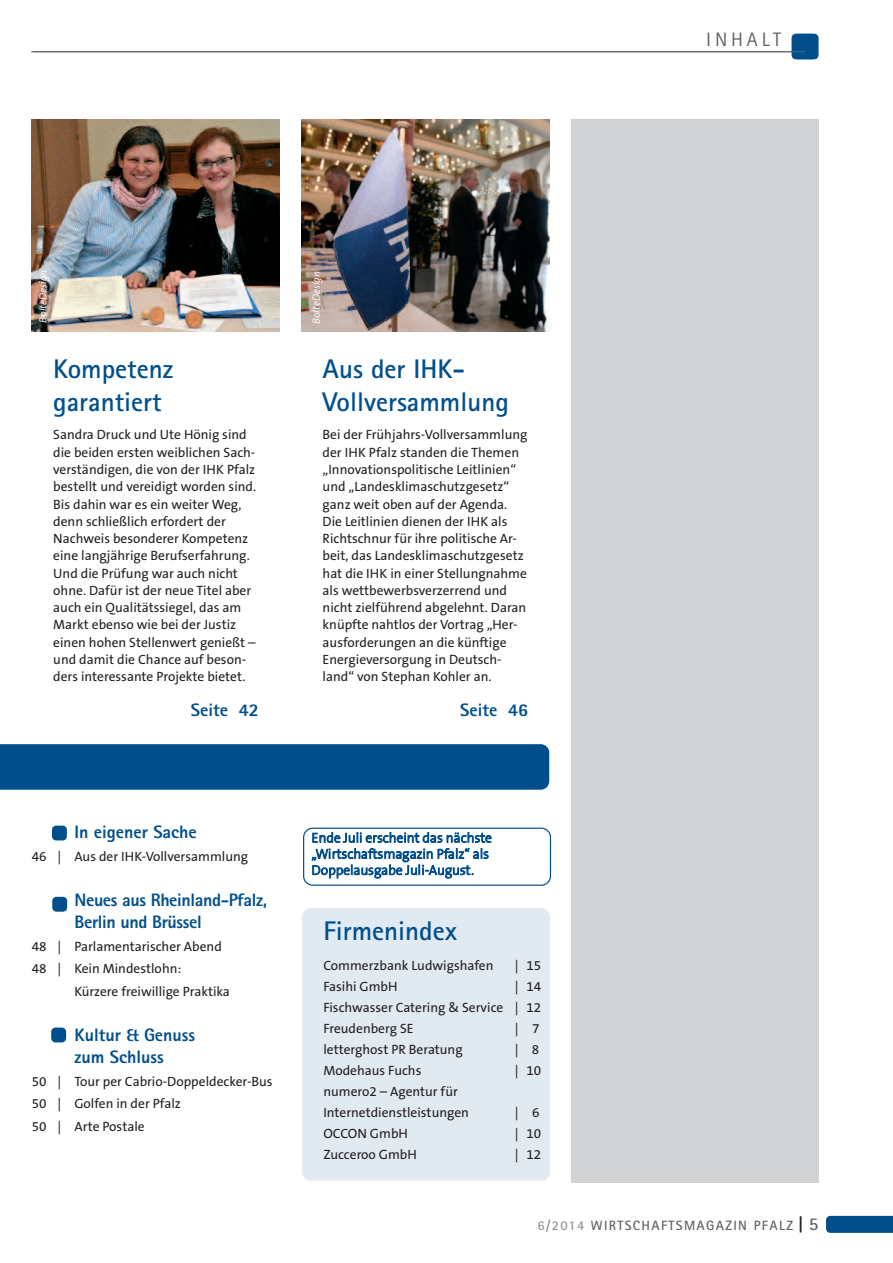
<style>
.page{position:relative;width:893px;height:1263px;background:#fff}
.page>*{position:absolute;margin:0;border:0;box-sizing:border-box;transform-origin:0 0}
.t1{font:700 27px/32.4px "Rotis Sans Serif";color:#004f8c}
.t2{font:19.5px "Rotis Sans Serif";letter-spacing:.2em;color:#636366}
.t3{font:800 18px/22.5px "Rotis Sans Serif";color:#004f8c}
.t4{font:800 18px/22.5px "Rotis Sans Serif";letter-spacing:-.02em;color:#004f8c}
.t5{font:13.5px/17.2px "The Sans B5 Plain";color:#231f20}
.t6{font:300 13.5px/16px "The Sans B3";color:#004f8c}
.t7{font:700 13.5px "Rotis Sans Serif";letter-spacing:.1em;color:#636366}
.t8{font:italic 300 10.5px "The Sans B4";color:#fff}
.s1{color:#939598}
.s2{font-size:18px;color:#231f20}
.s3{font-size:18px}
</style>
<div class="page">
<svg style="left:826px;top:1216px;width:67px;height:17px"></svg>
<div style="left:793px;top:34px;width:26px;height:25px;background:#004f8c;border-radius:4px"></div>
<div style="left:791px;top:34px;width:26px;height:25px;background:#004f8c;border-radius:4px"></div>
<hr style="left:31px;top:51px;width:774px;height:1px;background:#636366">
<div style="left:302px;top:908px;width:248px;height:272px;background:#e1e9f1"></div>
<div style="left:0;top:744px;width:549px;height:46px;background:#004f8c"></div>
<div style="left:52px;top:897px;width:15px;height:15px;background:#004f8c;border-radius:4px"></div>
<div style="left:51px;top:1027px;width:15px;height:15px;background:#004f8c;border-radius:4px"></div>
<img style="left:32px;top:119px;width:248px;height:212px">
<img style="left:301px;top:119px;width:248px;height:212px">
<div style="left:571px;top:119px;width:248px;height:1063px;background:#d1d2d4"></div>
<div style="left:52px;top:826px;width:15px;height:14px;background:#004f8c;border-radius:4px"></div>
<svg style="left:303px;top:828px;width:248px;height:58px"></svg>
<p class="t8" style="left:37px;top:323px;width:55px;rotate:-90deg">BolteDesign</p>
<p class="t8" style="left:311px;top:324px;width:55px;rotate:-90deg">BolteDesign</p>
<p class="t1" style="left:53px;top:355px;width:121px">Kompetenz garantiert</p>
<p class="t5" style="left:53px;top:427px;width:204px">Sandra Druck und Ute Hönig sind die beiden ersten weiblichen Sach&shy;verständigen, die von der IHK Pfalz bestellt und vereidigt worden sind.<br>Bis dahin war es ein weiter Weg, denn schließlich erfordert der Nachweis besonderer Kompetenz eine langjährige Berufserfahrung.<br>Und die Prüfung war auch nicht ohne. Dafür ist der neue Titel aber auch ein Qualitätssiegel, das am Markt ebenso wie bei der Justiz einen hohen Stellenwert genießt – und damit die Chance auf beson&shy;ders interessante Projekte bietet.</p>
<p class="t3" style="left:191px;top:700px;width:69px">Seite 42</p>
<p class="t1" style="left:323px;top:355px;width:188px">Aus der IHK-<br>Vollversammlung</p>
<p class="t5" style="left:323px;top:427px;width:206px">Bei der Frühjahrs-Vollversammlung der IHK Pfalz standen die Themen „Innovationspolitische Leitlinien“ und „Landesklimaschutzgesetz“ ganz weit oben auf der Agenda.<br>Die Leitlinien dienen der IHK als Richtschnur für ihre politische Ar&shy;beit, das Landesklimaschutzgesetz hat die IHK in einer Stellungnahme als wettbewerbsverzerrend und nicht zielführend abgelehnt. Daran knüpfte nahtlos der Vortrag „Her&shy;ausforderungen an die künftige Energieversorgung in Deutsch&shy;land“ von Stephan Kohler an.</p>
<p class="t3" style="left:460px;top:700px;width:69px">Seite 46</p>
<p class="t3" style="left:74px;top:822px;width:124px">In eigener Sache</p>
<p class="t5" style="left:32px;top:848px;width:218px">46 | Aus der IHK-Vollversammlung</p>
<p class="t4" style="left:74px;top:890px;width:194px">Neues aus Rheinland-Pfalz,<br>Berlin und Brüssel</p>
<p class="t5" style="left:32px;top:938px;width:191px">48 | Parlamentarischer Abend</p>
<p class="t5" style="left:32px;top:960px;width:151px">48 | Kein Mindestlohn:</p>
<p class="t5" style="left:74px;top:983px;width:157px">Kürzere freiwillige Praktika</p>
<p class="t3" style="left:74px;top:1025px;width:122px">Kultur &amp; Genuss zum Schluss</p>
<p class="t5" style="left:32px;top:1070px;width:242px;line-height:22.5px">50 | Tour per Cabrio-Doppeldecker-Bus<br>50 | Golfen in der Pfalz<br>50 | Arte Postale</p>
<p class="t6" style="left:311px;top:830px;width:182px">Ende Juli erscheint das nächste „Wirtschaftsmagazin Pfalz“ als<br>Doppelausgabe Juli-August.</p>
<p class="t1" style="left:323px;top:917px;width:135px">Firmenindex</p>
<p class="t5" style="left:323px;top:957px;width:172px">Commerzbank Ludwigshafen</p>
<p class="t5" style="left:515px;top:957px;width:28px">| 15</p>
<p class="t5" style="left:323px;top:978px;width:76px">Fasihi GmbH</p>
<p class="t5" style="left:323px;top:976px;width:219px;line-height:21px;text-align:justify;text-indent:191px">| 14<br>Fischwasser Catering &amp; Service | 12<br>Freudenberg SE</p>
<p class="t5" style="left:515px;top:1020px;width:27px">| 7</p>
<p class="t5" style="left:323px;top:1041px;width:141px">letterghost PR Beratung</p>
<p class="t5" style="left:515px;top:1041px;width:26px">| 8</p>
<p class="t5" style="left:323px;top:1062px;width:100px">Modehaus Fuchs</p>
<p class="t5" style="left:515px;top:1062px;width:28px">| 10</p>
<p class="t5" style="left:323px;top:1081px;width:147px;line-height:21px">numero2 – Agentur für<br>Internetdienstleistungen</p>
<p class="t5" style="left:515px;top:1104px;width:27px">| 6</p>
<p class="t5" style="left:323px;top:1125px;width:86px">OCCON GmbH</p>
<p class="t5" style="left:515px;top:1125px;width:28px">| 10</p>
<p class="t5" style="left:323px;top:1146px;width:95px">Zucceroo GmbH</p>
<p class="t5" style="left:515px;top:1146px;width:28px">| 12</p>
<p class="t2" style="left:706px;top:32px;width:77px">INHALT</p>
<p class="t7" style="left:537px;top:1221px;width:283px"><span class="s1">6/2014</span> WIRTSCHAFTSMAGAZIN PFALZ <span class="s2">|</span> <span class="s3">5</span></p>
</div>
